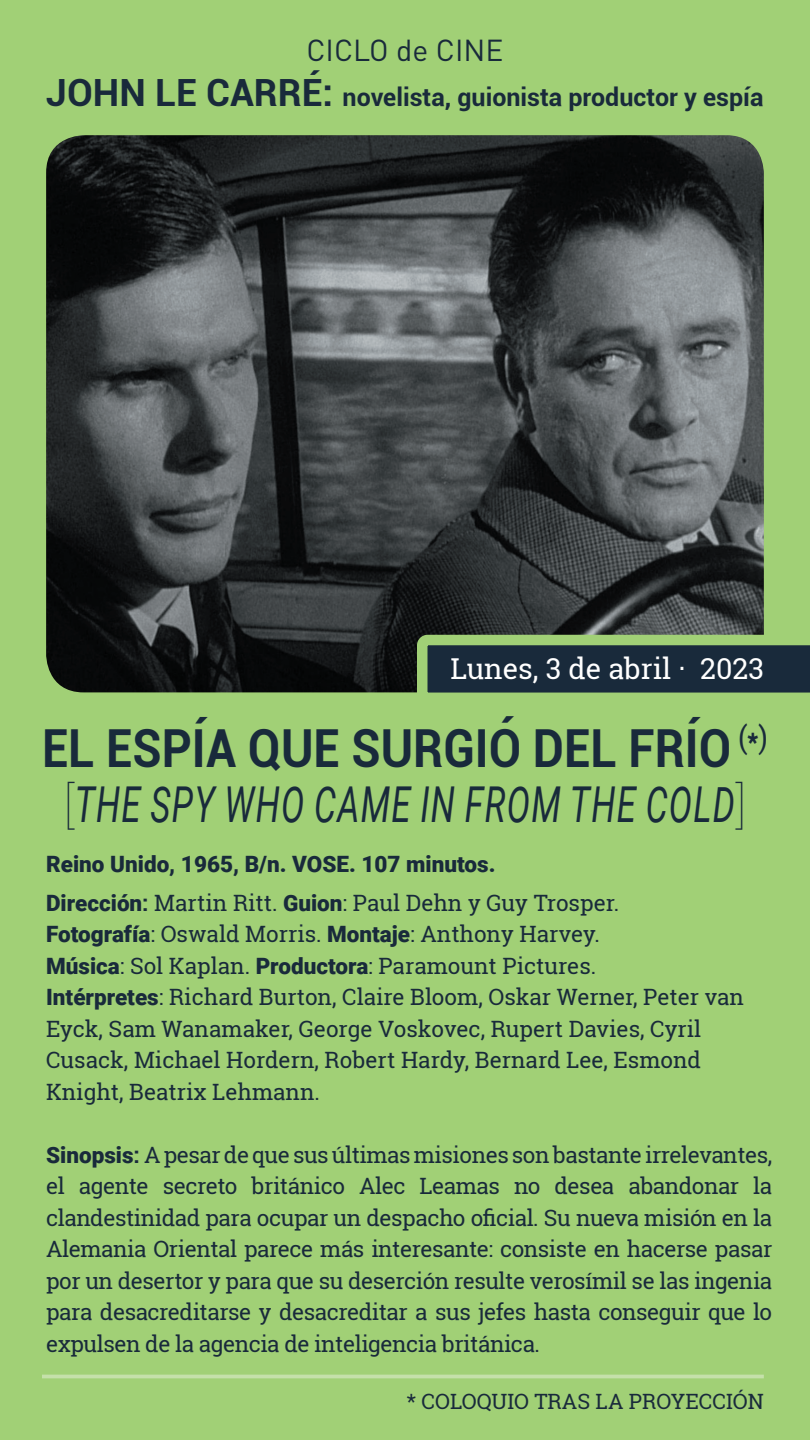
<style>
.page{position:relative;width:810px;height:1440px;background:#a1d076}
.page>*{position:absolute;margin:0;border:0;box-sizing:border-box;transform-origin:0 0}
.t1{font:700 52.5px "Roboto";color:#192a3b;scale:.9 1}
.t2{font:italic 49.5px "Roboto";letter-spacing:.035em;color:#192a3b;scale:.7 1}
.t3{font:30px "DIN Pro";color:#192a3b}
.t4{font:28.8px "Roboto Slab";color:#fff}
.t5{font:700 24.97px "Roboto";color:#192a3b}
.t6{font:22.5px/31.5px "Roboto Slab";color:#192a3b}
.t7{font:900 22.5px "Roboto";color:#192a3b}
.t8{font:21.08px "Roboto Slab";color:#192a3b}
.s1{font-size:37.5px}
.s2{font-weight:100;font-style:normal}
.s3{font-family:"Roboto";font-weight:900}
.s4{font-family:"Roboto";font-weight:700}
</style>
<div class="page">
<img style="left:46px;top:135px;width:718px;height:557px">
<svg style="left:417px;top:635px;width:393px;height:68px;background:#455f4e"></svg>
<hr style="left:42px;top:1375px;width:722px;height:3px;background:#c5e0aa">
<h3 class="t3" style="left:307px;top:26px;width:198px">CICLO de CINE</h3>
<p class="t5" style="left:46px;top:79px;width:719px"><span class="s1">JOHN LE CARRÉ:</span> novelista, guionista productor y espía</p>
<p class="t4" style="left:451px;top:649px;width:315px">Lunes, 3 de abril · 2023</p>
<h1 class="t1" style="left:42px;top:711px;width:808px">EL ESPÍA QUE SURGIÓ DEL FRÍO <sup>(</sup><sup>*</sup><sup>)</sup></h1>
<h2 class="t2" style="left:64px;top:770px;width:977px"><span class="s2">[</span>THE SPY WHO CAME IN FROM THE COLD<span class="s2">]</span></h2>
<p class="t7" style="left:46px;top:848px;width:451px">Reino Unido, 1965, B/n. VOSE. 107 minutos.</p>
<p class="t6" style="left:46px;top:887px;width:699px"><span class="s3">Dirección</span><span class="s4">:</span> Martin Ritt. <span class="s3">Guion</span>: Paul Dehn y Guy Trosper.<br><span class="s3">Fotografía</span>: Oswald Morris. <span class="s3">Montaje</span>: Anthony Harvey.<br><span class="s3">Música</span>: Sol Kaplan. <span class="s3">Productora</span>: Paramount Pictures.<br><span class="s3">Intérpretes</span>: Richard Burton, Claire Bloom, Oskar Werner, Peter van Eyck, Sam Wanamaker, George Voskovec, Rupert Davies, Cyril Cusack, Michael Hordern, Robert Hardy, Bernard Lee, Esmond Knight, Beatrix Lehmann.</p>
<p class="t6" style="left:46px;top:1139px;width:728px;text-align:justify"><span class="s3">Sinopsis</span><span class="s4">:</span> A pesar de que sus últimas misiones son bastante irrelevantes, el agente secreto británico Alec Leamas no desea abandonar la clandestinidad para ocupar un despacho oficial. Su nueva misión en la Alemania Oriental parece más interesante: consiste en hacerse pasar por un desertor y para que su deserción resulte verosímil se las ingenia para desacreditarse y desacreditar a sus jefes hasta conseguir que lo expulsen de la agencia de inteligencia británica.</p>
<p class="t8" style="left:407px;top:1387px;width:359px">* COLOQUIO TRAS LA PROYECCIÓN</p>
</div>
